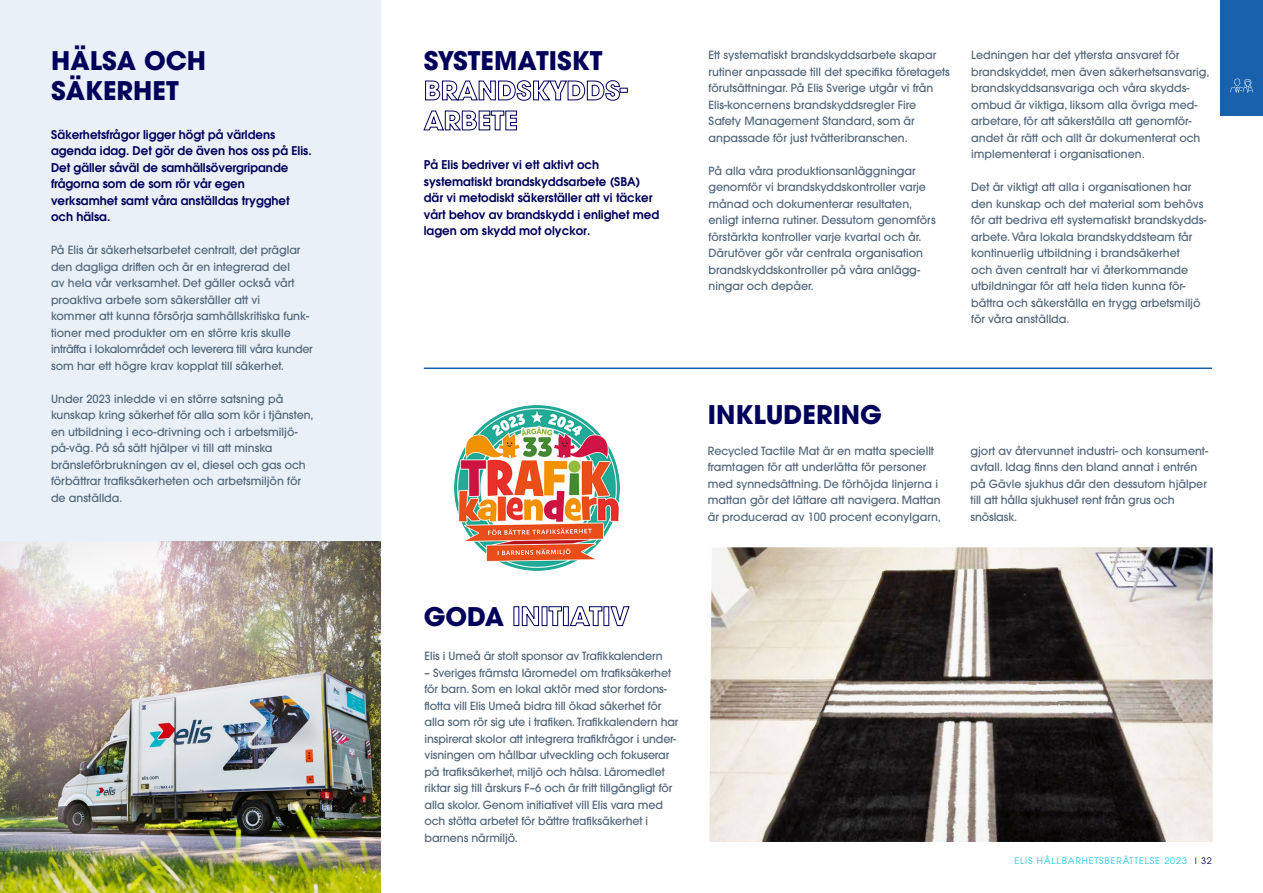
<style>
.page{position:relative;width:1263px;height:893px;background:#fff}
.page>*{position:absolute;margin:0;border:0;box-sizing:border-box;transform-origin:0 0}
.ELIS_HR23___Huvudrubrik_hel{font:700 25.5px/30px "ITC Avant Garde Pro";color:#00005a}
.ELIS_HR23___ingress{font:600 12px/16.5px "ITC Avant Garde Pro";color:#00005a}
.ELIS_HR23___Brödtext{font:500 11.25px/16.5px "ITC Avant Garde Pro";color:#4f657a}
.ELIS_HR23___UNDERRUBRIK{font:500 11.25px/16.5px "ITC Avant Garde Pro";letter-spacing:-.005em;color:#4f657a}
.t1{font:9px "ITC Avant Garde Pro";letter-spacing:.1em;color:#16cbe2}
.s1{color:#00005a}
</style>
<div class="page">
<div style="left:0;top:0;width:381px;height:893px;background:#e8f0f7"></div>
<img style="left:709px;top:547px;width:504px;height:295px">
<img style="left:454px;top:405px;width:165px;height:165px">
<img style="left:0;top:541px;width:381px;height:352px">
<hr style="left:424px;top:367px;width:788px;height:2px;background:#1961ac">
<div style="left:1220px;top:0;width:43px;height:116px;background:#1961ac"></div>
<svg style="left:1230px;top:79px;width:23px;height:14px"></svg>
<p class="ELIS_HR23___Huvudrubrik_hel" style="left:51px;top:45px;width:156px">HÄLSA OCH<br>SÄKERHET</p>
<p class="ELIS_HR23___ingress" style="left:51px;top:126px;width:262px">Säkerhetsfrågor ligger högt på världens agenda idag. Det gör de även hos oss på Elis.<br>Det gäller såväl de samhällsövergripande frågorna som de som rör vår egen verksamhet samt våra anställdas trygghet och hälsa.</p>
<p class="ELIS_HR23___Brödtext" style="left:51px;top:242px;width:263px">På Elis är säkerhetsarbetet centralt, det präglar den dagliga driften och är en integrerad del<br>av hela vår verksamhet. Det gäller också vårt proaktiva arbete som säkerställer att vi<br>kommer att kunna försörja samhällskritiska funk&shy;tioner med produkter om en större kris skulle inträffa i lokalområdet och leverera till våra kunder som har ett högre krav kopplat till säkerhet.</p>
<p class="ELIS_HR23___Brödtext" style="left:51px;top:390px;width:264px">Under 2023 inledde vi en större satsning på kunskap kring säkerhet för alla som kör i tjänsten, en utbildning i eco-drivning och i arbetsmiljö&shy;på-väg. På så sätt hjälper vi till att minska bränsleförbrukningen av el, diesel och gas och förbättrar trafiksäkerheten och arbetsmiljön för de anställda.</p>
<p class="ELIS_HR23___Huvudrubrik_hel" style="left:424px;top:45px;width:205px">SYSTEMATISKT<br>BRANDSKYDDS-<br>ARBETE</p>
<p class="ELIS_HR23___ingress" style="left:424px;top:156px;width:237px">På Elis bedriver vi ett aktivt och systematiskt brandskyddsarbete (SBA) där vi metodiskt säkerställer att vi täcker vårt behov av brandskydd i enlighet med lagen om skydd mot olyckor.</p>
<p class="ELIS_HR23___Brödtext" style="left:708px;top:47px;width:243px">Ett systematiskt brandskyddsarbete skapar rutiner anpassade till det specifika företagets förutsättningar. På Elis Sverige utgår vi från Elis-koncernens brandskyddsregler Fire Safety Management Standard, som är anpassade för just tvätteribranschen.</p>
<p class="ELIS_HR23___Brödtext" style="left:708px;top:162px;width:229px">På alla våra produktionsanläggningar genomför vi brandskyddskontroller varje månad och dokumenterar resultaten, enligt interna rutiner. Dessutom genomförs förstärkta kontroller varje kvartal och år.<br>Därutöver gör vår centrala organisation brandskyddskontroller på våra anlägg&shy;ningar och depåer.</p>
<p class="ELIS_HR23___Brödtext" style="left:971px;top:47px;width:240px">Ledningen har det yttersta ansvaret för brandskyddet, men även säkerhetsansvarig, brandskyddsansvariga och våra skydds&shy;ombud är viktiga, liksom alla övriga med&shy;arbetare, för att säkerställa att genomför&shy;andet är rätt och allt är dokumenterat och implementerat i organisationen.</p>
<p class="ELIS_HR23___UNDERRUBRIK" style="left:971px;top:179px;width:237px">Det är viktigt att alla i organisationen har den kunskap och det material som behövs för att bedriva ett systematiskt brandskydds&shy;arbete. Våra lokala brandskyddsteam får kontinuerlig utbildning i brandsäkerhet<br>och även centralt har vi återkommande utbildningar för att hela tiden kunna för&shy;bättra och säkerställa en trygg arbetsmiljö för våra anställda.</p>
<p class="ELIS_HR23___Huvudrubrik_hel" style="left:708px;top:399px;width:176px">INKLUDERING</p>
<p class="ELIS_HR23___UNDERRUBRIK" style="left:708px;top:442px;width:235px">Recycled Tactile Mat är en matta speciellt framtagen för att underlätta för personer med synnedsättning. De förhöjda linjerna i mattan gör det lättare att navigera. Mattan är producerad av 100 procent econylgarn,</p>
<p class="ELIS_HR23___UNDERRUBRIK" style="left:970px;top:442px;width:239px">gjort av återvunnet industri- och konsument&shy;avfall. Idag finns den bland annat i entrén på Gävle sjukhus där den dessutom hjälper till att hålla sjukhuset rent från grus och snöslask.</p>
<p class="ELIS_HR23___Huvudrubrik_hel" style="left:424px;top:601px;width:207px">GODA INITIATIV</p>
<p class="ELIS_HR23___UNDERRUBRIK" style="left:424px;top:648px;width:240px">Elis i Umeå är stolt sponsor av Trafikkalendern</p>
<p class="ELIS_HR23___UNDERRUBRIK" style="left:424px;top:664px;width:255px">– Sveriges främsta läromedel om trafiksäkerhet för barn. Som en lokal aktör med stor fordons&shy;flotta vill Elis Umeå bidra till ökad säkerhet för alla som rör sig ute i trafiken. Trafikkalendern har inspirerat skolor att integrera trafikfrågor i under&shy;visningen om hållbar utveckling och fokuserar på trafiksäkerhet, miljö och hälsa. Läromedlet riktar sig till årskurs F–6 och är fritt tillgängligt för alla skolor. Genom initiativet vill Elis vara med och stötta arbetet för bättre trafiksäkerhet i barnens närmiljö.</p>
<p class="t1" style="left:1014px;top:855px;width:199px">ELIS HÅLLBARHETSBERÄTTELSE 2023 <span class="s1">I 32</span></p>
</div>
